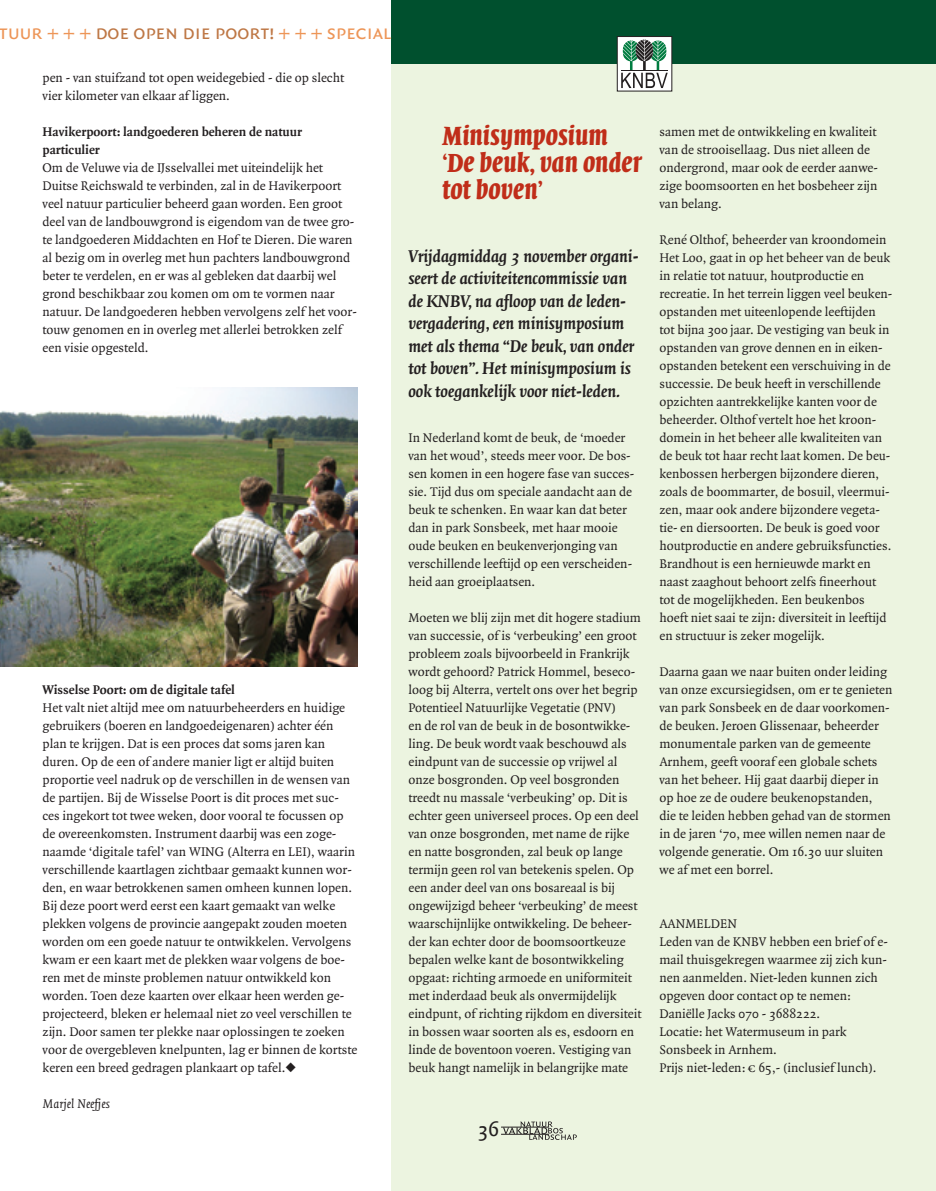
<style>
.page{position:relative;width:936px;height:1191px;background:#fff}
.page>*{position:absolute;margin:0;border:0;box-sizing:border-box;transform-origin:0 0}
.t1{font:italic 700 27px/27px "Quadraat Dis";color:#c02d19}
.t2{font:21px "Quadraat Sans Caps";color:#ed9557}
.t3{font:21px "Quadraat Sans";color:#231f20}
.t4{font:italic 700 18px/22.5px "Quadraat";color:#231f20}
.t5{font:13.5px/18px "Quadraat";color:#231f20}
.t6{font:700 13.5px/18px "Quadraat";color:#231f20}
.t7{font:italic 13.5px "Quadraat";color:#231f20}
.s1{color:#be7745}
</style>
<div class="page">
<div style="left:391px;top:0;width:544px;height:64px;background:#00502e"></div>
<div style="left:391px;top:64px;width:544px;height:1127px;background:#ecf4e0"></div>
<div style="left:617px;top:37px;width:54px;height:54px;background:#fff"></div>
<svg style="left:621px;top:40px;width:46px;height:48px"></svg>
<hr style="left:621px;top:70px;width:47px;height:1px;background:#231f20">
<div style="left:617px;top:36px;width:55px;height:55px;border:1px solid #231f20"></div>
<svg style="left:503px;top:1121px;width:73px;height:18px"></svg>
<hr style="left:501px;top:1126px;width:48px;height:1px;background:#231f20">
<hr style="left:501px;top:1134px;width:48px;height:1px;background:#231f20">
<img style="left:0;top:387px;width:357px;height:279px">
<h2 class="t2" style="left:0;top:20px;width:393px">tuur + + + <span class="s1">doe open die poort!</span> + + + special</h2>
<p class="t5" style="left:43px;top:69px;width:303px">pen - van stuifzand tot open weidegebied - die op slecht vier kilometer van elkaar af liggen.</p>
<p class="t6" style="left:43px;top:123px;width:261px">Havikerpoort: landgoederen beheren de natuur particulier</p>
<p class="t5" style="left:43px;top:159px;width:316px">Om de Veluwe via de IJsselvallei met uiteindelijk het Duitse Reichswald te verbinden, zal in de Havikerpoort veel natuur particulier beheerd gaan worden. Een groot deel van de landbouwgrond is eigendom van de twee gro&shy;te landgoederen Middachten en Hof te Dieren. Die waren al bezig om in overleg met hun pachters landbouwgrond beter te verdelen, en er was al gebleken dat daarbij wel grond beschikbaar zou komen om om te vormen naar natuur. De landgoederen hebben vervolgens zelf het voor&shy;touw genomen en in overleg met allerlei betrokken zelf een visie opgesteld.</p>
<p class="t6" style="left:43px;top:681px;width:194px">Wisselse Poort: om de digitale tafel</p>
<p class="t5" style="left:43px;top:699px;width:316px">Het valt niet altijd mee om natuurbeheerders en huidige gebruikers (boeren en landgoedeigenaren) achter één plan te krijgen. Dat is een proces dat soms jaren kan duren. Op de een of andere manier ligt er altijd buiten proportie veel nadruk op de verschillen in de wensen van de partijen. Bij de Wisselse Poort is dit proces met suc&shy;ces ingekort tot twee weken, door vooral te focussen op de overeenkomsten. Instrument daarbij was een zoge&shy;naamde ‘digitale tafel’ van WING (Alterra en LEI), waarin verschillende kaartlagen zichtbaar gemaakt kunnen wor&shy;den, en waar betrokkenen samen omheen kunnen lopen.<br>Bij deze poort werd eerst een kaart gemaakt van welke plekken volgens de provincie aangepakt zouden moeten worden om een goede natuur te ontwikkelen. Vervolgens kwam er een kaart met de plekken waar volgens de boe&shy;ren met de minste problemen natuur ontwikkeld kon worden. Toen deze kaarten over elkaar heen werden ge&shy;projecteerd, bleken er helemaal niet zo veel verschillen te zijn. Door samen ter plekke naar oplossingen te zoeken voor de overgebleven knelpunten, lag er binnen de kortste keren een breed gedragen plankaart op tafel.◆</p>
<p class="t7" style="left:43px;top:1096px;width:69px">Marjel Neefjes</p>
<h1 class="t1" style="left:442px;top:123px;width:201px">Minisymposium ‘De beuk, van onder tot boven’</h1>
<h3 class="t4" style="left:408px;top:245px;width:232px">Vrijdagmiddag 3 november organi&shy;seert de activiteitencommissie van de KNBV, na afloop van de leden&shy;vergadering, een minisymposium met als thema “De beuk, van onder tot boven”. Het minisymposium is ook toegankelijk voor niet-leden.</h3>
<p class="t5" style="left:408px;top:429px;width:227px">In Nederland komt de beuk, de ‘moeder van het woud’, steeds meer voor. De bos&shy;sen komen in een hogere fase van succes&shy;sie. Tijd dus om speciale aandacht aan de beuk te schenken. En waar kan dat beter dan in park Sonsbeek, met haar mooie oude beuken en beukenverjonging van verschillende leeftijd op een verscheiden&shy;heid aan groeiplaatsen.</p>
<p class="t5" style="left:408px;top:609px;width:234px">Moeten we blij zijn met dit hogere stadium van successie, of is ‘verbeuking’ een groot probleem zoals bijvoorbeeld in Frankrijk wordt gehoord? Patrick Hommel, beseco&shy;loog bij Alterra, vertelt ons over het begrip Potentieel Natuurlijke Vegetatie (PNV)<br>en de rol van de beuk in de bosontwikke&shy;ling. De beuk wordt vaak beschouwd als eindpunt van de successie op vrijwel al onze bosgronden. Op veel bosgronden treedt nu massale ‘verbeuking’ op. Dit is echter geen universeel proces. Op een deel van onze bosgronden, met name de rijke en natte bosgronden, zal beuk op lange termijn geen rol van betekenis spelen. Op een ander deel van ons bosareaal is bij ongewijzigd beheer ‘verbeuking’ de meest waarschijnlijke ontwikkeling. De beheer&shy;der kan echter door de boomsoortkeuze bepalen welke kant de bosontwikkeling opgaat: richting armoede en uniformiteit met inderdaad beuk als onvermijdelijk eindpunt, of richting rijkdom en diversiteit in bossen waar soorten als es, esdoorn en linde de boventoon voeren. Vestiging van beuk hangt namelijk in belangrijke mate</p>
<h2 class="t3" style="left:478px;top:1117px;width:22px">36</h2>
<p class="t5" style="left:659px;top:123px;width:220px">samen met de ontwikkeling en kwaliteit van de strooisellaag. Dus niet alleen de ondergrond, maar ook de eerder aanwe&shy;zige boomsoorten en het bosbeheer zijn van belang.</p>
<p class="t5" style="left:659px;top:231px;width:234px">René Olthof, beheerder van kroondomein Het Loo, gaat in op het beheer van de beuk in relatie tot natuur, houtproductie en recreatie. In het terrein liggen veel beuken&shy;opstanden met uiteenlopende leeftijden tot bijna 300 jaar. De vestiging van beuk in opstanden van grove dennen en in eiken&shy;opstanden betekent een verschuiving in de successie. De beuk heeft in verschillende opzichten aantrekkelijke kanten voor de beheerder. Olthof vertelt hoe het kroon&shy;domein in het beheer alle kwaliteiten van de beuk tot haar recht laat komen. De beu&shy;kenbossen herbergen bijzondere dieren, zoals de boommarter, de bosuil, vleermui&shy;zen, maar ook andere bijzondere vegeta&shy;tie- en diersoorten. De beuk is goed voor houtproductie en andere gebruiksfuncties.<br>Brandhout is een hernieuwde markt en naast zaaghout behoort zelfs fineerhout tot de mogelijkheden. Een beukenbos hoeft niet saai te zijn: diversiteit in leeftijd en structuur is zeker mogelijk.</p>
<p class="t5" style="left:659px;top:663px;width:234px">Daarna gaan we naar buiten onder leiding van onze excursiegidsen, om er te genieten van park Sonsbeek en de daar voorkomen&shy;de beuken. Jeroen Glissenaar, beheerder monumentale parken van de gemeente Arnhem, geeft vooraf een globale schets van het beheer. Hij gaat daarbij dieper in op hoe ze de oudere beukenopstanden, die te leiden hebben gehad van de stormen in de jaren ‘70, mee willen nemen naar de volgende generatie. Om 16.30 uur sluiten we af met een borrel.</p>
<p class="t5" style="left:659px;top:915px;width:230px">AANMELDEN<br>Leden van de KNBV hebben een brief of e&shy;mail thuisgekregen waarmee zij zich kun&shy;nen aanmelden. Niet-leden kunnen zich opgeven door contact op te nemen:<br>Daniëlle Jacks 070 - 3688222.<br>Locatie: het Watermuseum in park<br>Sonsbeek in Arnhem.<br>Prijs niet-leden: € 65,- (inclusief lunch).</p>
</div>
